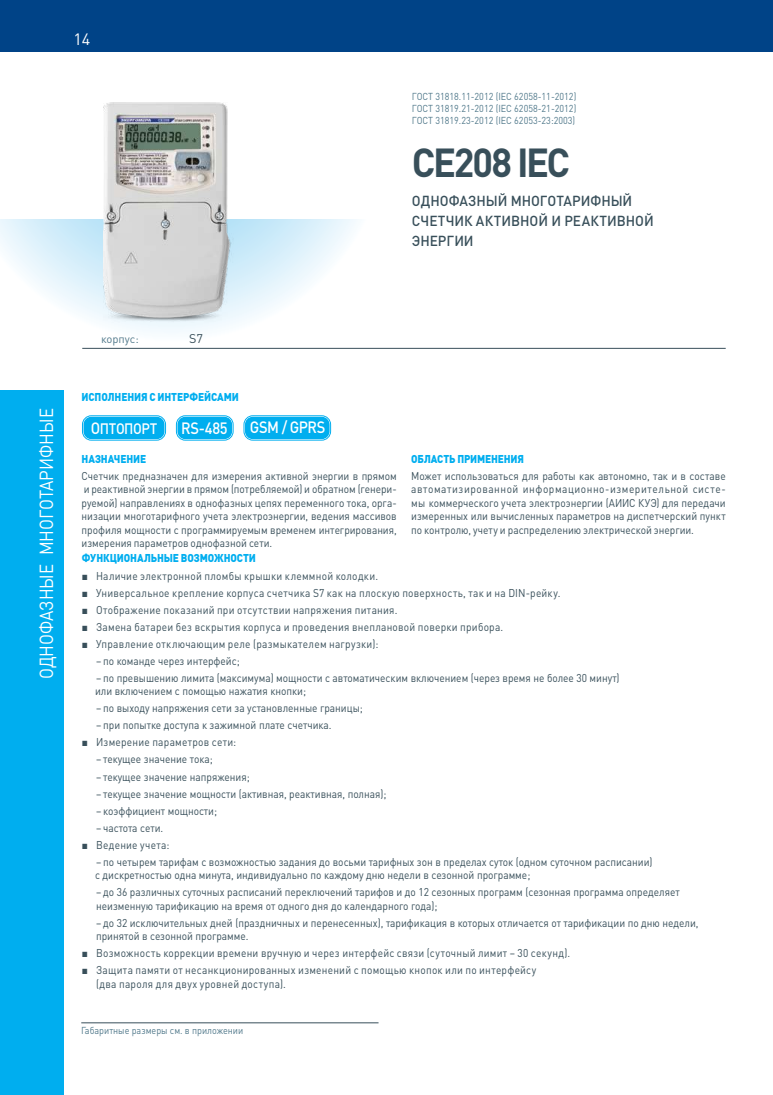
<style>
.page{position:relative;width:773px;height:1095px;background:#fff}
.page>*{position:absolute;margin:0;border:0;box-sizing:border-box;transform-origin:0 0}
.t1{font:700 40px "DIN Pro";letter-spacing:-.06em;color:#384f5a;scale:.95 1}
.t2{font:18.75px "DIN Pro";color:#fff;scale:.9 1}
.t3{font:500 16.25px "DIN Pro";letter-spacing:-.025em;color:#fff;scale:.9 1}
.t4{font:16.25px "DIN Pro";color:#fff}
.t5{font:500 15px "DIN Pro";letter-spacing:-.03em;color:#fff;scale:.9 1}
.t6{font:500 14.38px/20px "DIN Pro";color:#384f5a;scale:.95 1}
.t7{font:12.5px "DIN Pro";color:#384f5a}
.t8{font:11.25px/13.5px "DIN Pro";color:#384f5a;scale:.9 1}
.t9{font:11.25px/13.5px "DIN Pro";letter-spacing:.025em;color:#384f5a;scale:.9 1}
.t10{font:900 11.25px "DIN Pro";letter-spacing:-.015em;color:#00aeef;scale:.9 1}
.t11{font:11.25px "DIN Pro";color:#51798b}
.t12{font:10px/12px "DIN Pro";color:#51798b;text-align:justify;scale:.9 1}
.s1{font-size:16.25px}
.s2{font-family:"Arial"}
</style>
<div class="page">
<div style="left:0;top:0;width:772px;height:51px;background:#004387"></div>
<div style="left:0;top:390px;width:64px;height:704px;background:#00aeef"></div>
<svg style="left:0;top:220px;width:444px;height:128px"></svg>
<hr style="left:82px;top:348px;width:643px;height:1px;background:#384f5a">
<div style="left:83px;top:417px;width:81px;height:22px;background:#00aeef;border-radius:8px"></div>
<div style="left:82px;top:416px;width:84px;height:24px;border:1px solid #00aeef;border-radius:9px"></div>
<div style="left:84px;top:418px;width:80px;height:20px;border:1px solid #00aeef;border-radius:7px"></div>
<hr style="left:81px;top:1023px;width:297px;height:1px;background:#384f5a">
<div style="left:245px;top:417px;width:84px;height:22px;background:#00aeef;border-radius:8px"></div>
<div style="left:244px;top:416px;width:87px;height:24px;border:1px solid #00aeef;border-radius:9px"></div>
<div style="left:246px;top:418px;width:83px;height:20px;border:1px solid #00aeef;border-radius:7px"></div>
<img style="left:103px;top:103px;width:152px;height:239px">
<div style="left:177px;top:417px;width:55px;height:22px;background:#00aeef;border-radius:8px"></div>
<div style="left:176px;top:416px;width:57px;height:24px;border:1px solid #00aeef;border-radius:9px"></div>
<div style="left:178px;top:418px;width:53px;height:20px;border:1px solid #00aeef;border-radius:7px"></div>
<h3 class="t4" style="left:73px;top:28px;width:18px">14</h3>
<p class="t12" style="left:412px;top:90px;width:184px">ГОСТ 31818.11-2012 (IEC 62058-11-2012)<br>ГОСТ 31819.21-2012 (IEC 62058-21-2012)<br>ГОСТ 31819.23-2012 (IEC 62053-23:2003)</p>
<h1 class="t1" style="left:412px;top:135px;width:168px">CE208 IEC</h1>
<p class="t6" style="left:412px;top:190px;width:256px">ОДНОФАЗНЫЙ МНОГОТАРИФНЫЙ<br>СЧЕТЧИК АКТИВНОЙ И РЕАКТИВНОЙ<br>ЭНЕРГИИ</p>
<h2 class="t2" style="left:34px;top:679px;width:302px;rotate:-90deg">ОДНОФАЗНЫЕ МНОГОТАРИФНЫЕ</h2>
<p class="t11" style="left:101px;top:331px;width:39px">корпус:</p>
<p class="t7" style="left:189px;top:329px;width:15px">S7</p>
<p class="t10" style="left:81px;top:389px;width:176px">ИСПОЛНЕНИЯ С ИНТЕРФЕЙСАМИ</p>
<h3 class="t5" style="left:91px;top:418px;width:75px"><span class="s1">О</span>ПТОПОРТ</h3>
<h3 class="t3" style="left:181px;top:417px;width:53px">RS-485</h3>
<h3 class="t3" style="left:250px;top:417px;width:85px">GSM / GPRS</h3>
<p class="t10" style="left:81px;top:451px;width:73px">НАЗНАЧЕНИЕ</p>
<p class="t8" style="left:81px;top:468px;width:351px;text-align:justify">Счетчик предназначен для измерения активной энергии в прямом и реактивной энергии в прямом (потребляемой) и обратном (генери&shy;руемой) направлениях в однофазных цепях переменного тока, орга&shy;низации многотарифного учета электроэнергии, ведения массивов профиля мощности с программируемым временем интегрирования, измерения параметров однофазной сети.</p>
<p class="t10" style="left:411px;top:451px;width:127px">ОБЛАСТЬ ПРИМЕНЕНИЯ</p>
<p class="t8" style="left:411px;top:468px;width:351px;text-align:justify">Может использоваться для работы как автономно, так и в составе автоматизированной информационно-измерительной систе&shy;мы коммерческого учета электроэнергии (АИИС КУЭ) для передачи измеренных или вычисленных параметров на диспетчерский пункт по контролю, учету и распределению электрической энергии.</p>
<p class="t10" style="left:82px;top:551px;width:195px">ФУНКЦИОНАЛЬНЫЕ ВОЗМОЖНОСТИ</p>
<p class="t9" style="left:82px;top:568px;width:330px"><span class="s2">■</span> Наличие электронной пломбы крышки клеммной колодки.</p>
<p class="t9" style="left:82px;top:585px;width:533px"><span class="s2">■</span> Универсальное крепление корпуса счетчика S7 как на плоскую поверхность, так и на DIN-рейку.</p>
<p class="t9" style="left:82px;top:602px;width:352px"><span class="s2">■</span> Отображение показаний при отсутствии напряжения питания.</p>
<p class="t9" style="left:82px;top:619px;width:469px"><span class="s2">■</span> Замена батареи без вскрытия корпуса и проведения внеплановой поверки прибора.</p>
<p class="t9" style="left:82px;top:636px;width:331px"><span class="s2">■</span> Управление отключающим реле (размыкателем нагрузки):</p>
<p class="t8" style="left:96px;top:653px;width:161px">– по команде через интерфейс;</p>
<p class="t8" style="left:95px;top:670px;width:584px">– по превышению лимита (максимума) мощности с автоматическим включением (через время не более 30 минут) или включением с помощью нажатия кнопки;</p>
<p class="t8" style="left:96px;top:701px;width:298px">– по выходу напряжения сети за установленные границы;</p>
<p class="t8" style="left:96px;top:718px;width:263px">– при попытке доступа к зажимной плате счетчика.</p>
<p class="t9" style="left:82px;top:735px;width:173px"><span class="s2">■</span> Измерение параметров сети:</p>
<p class="t8" style="left:96px;top:752px;width:131px">– текущее значение тока;</p>
<p class="t8" style="left:96px;top:769px;width:172px">– текущее значение напряжения;</p>
<p class="t8" style="left:96px;top:786px;width:324px">– текущее значение мощности (активная, реактивная, полная);</p>
<p class="t8" style="left:96px;top:803px;width:136px">– коэффициент мощности;</p>
<p class="t8" style="left:96px;top:820px;width:76px">– частота сети.</p>
<p class="t9" style="left:82px;top:837px;width:99px"><span class="s2">■</span> Ведение учета:</p>
<p class="t8" style="left:95px;top:854px;width:621px">– по четырем тарифам с возможностью задания до восьми тарифных зон в пределах суток (одном суточном расписании) с дискретностью одна минута, индивидуально по каждому дню недели в сезонной программе;</p>
<p class="t8" style="left:96px;top:885px;width:649px">– до 36 различных суточных расписаний переключений тарифов и до 12 сезонных программ (сезонная программа определяет неизменную тарификацию на время от одного дня до календарного года);</p>
<p class="t8" style="left:96px;top:915px;width:671px">– до 32 исключительных дней (праздничных и перенесенных), тарификация в которых отличается от тарификации по дню недели, принятой в сезонной программе.</p>
<p class="t9" style="left:82px;top:946px;width:544px"><span class="s2">■</span> Возможность коррекции времени вручную и через интерфейс связи (суточный лимит – 30 секунд).</p>
<p class="t9" style="left:96px;top:963px;width:490px;text-indent:-14px"><span class="s2">■</span> Защита памяти от несанкционированных изменений с помощью кнопок или по интерфейсу (два пароля для двух уровней доступа).</p>
<p class="t12" style="left:81px;top:1024px;width:181px">Габаритные размеры см. в приложении</p>
</div>
